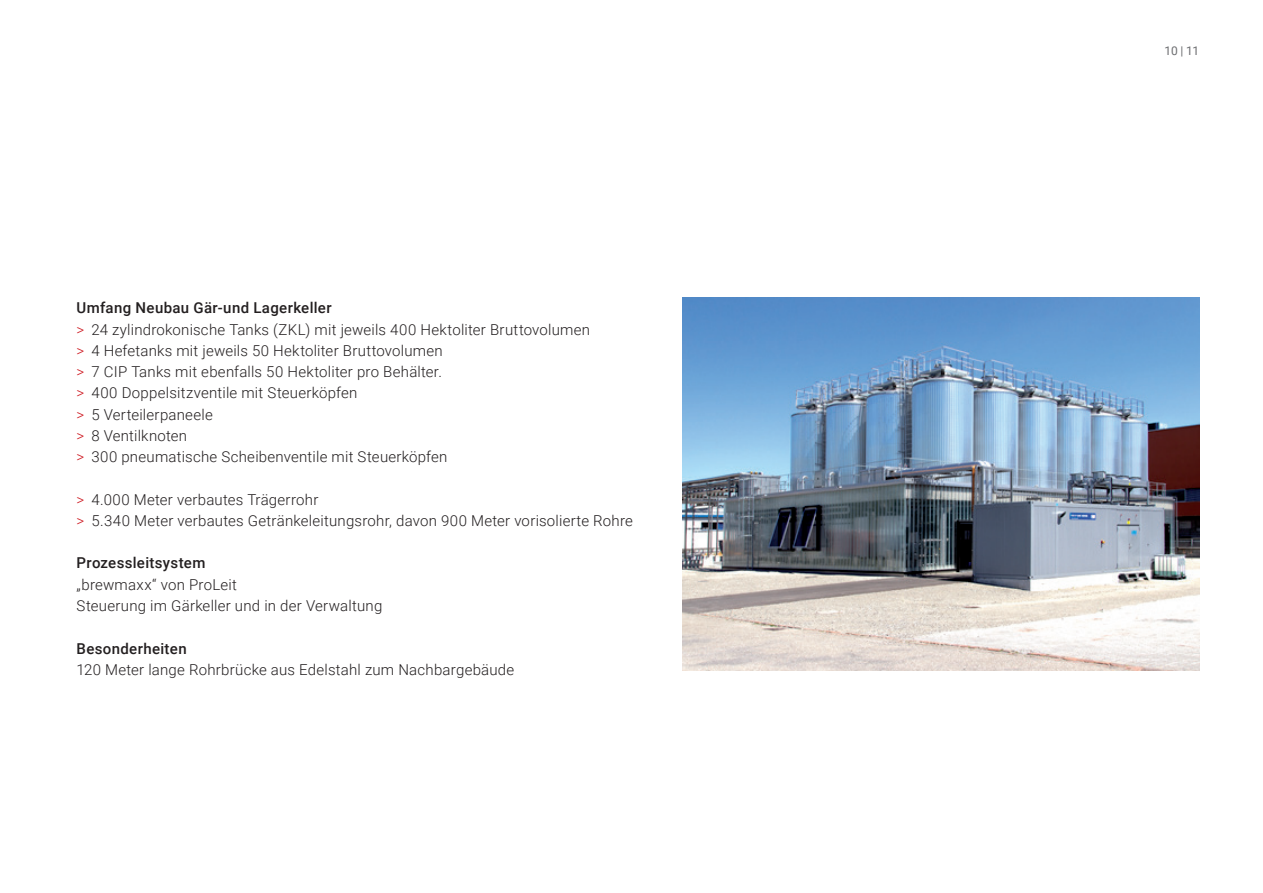
<style>
.page{position:relative;width:1263px;height:893px;background:#fff}
.page>*{position:absolute;margin:0;border:0;box-sizing:border-box;transform-origin:0 0}
.t1{font:300 15px/21.3px "Roboto";letter-spacing:.015em;color:#231f20}
.t2{font:500 15px "Roboto";letter-spacing:.025em;color:#231f20}
.t3{font:12px "Roboto";color:#6c6d70}
.s1{font-weight:500}
.s2{color:#cd151d}
</style>
<div class="page">
<img style="left:682px;top:298px;width:517px;height:372px">
<p class="t1" style="left:77px;top:297px;width:515px"><span class="s1">Umfang Neubau Gär-und Lagerkeller<br></span><span class="s2">&gt;</span> 24 zylindrokonische Tanks (ZKL) mit jeweils 400 Hektoliter Bruttovolumen <span class="s2">&gt;</span> 4 Hefetanks mit jeweils 50 Hektoliter Bruttovolumen<br><span class="s2">&gt;</span> 7 CIP Tanks mit ebenfalls 50 Hektoliter pro Behälter.<br><span class="s2">&gt;</span> 400 Doppelsitzventile mit Steuerköpfen<br><span class="s2">&gt;</span> 5 Verteilerpaneele<br><span class="s2">&gt;</span> 8 Ventilknoten<br><span class="s2">&gt;</span> 300 pneumatische Scheibenventile mit Steuerköpfen</p>
<p class="t1" style="left:77px;top:488px;width:558px"><span class="s2">&gt;</span> 4.000 Meter verbautes Trägerrohr<br><span class="s2">&gt;</span> 5.340 Meter verbautes Getränkeleitungsrohr, davon 900 Meter vorisolierte Rohre</p>
<p class="t2" style="left:77px;top:553px;width:130px">Prozessleitsystem</p>
<p class="t1" style="left:77px;top:573px;width:307px">„brewmaxx“ von ProLeit<br>Steuerung im Gärkeller und in der Verwaltung</p>
<p class="t2" style="left:77px;top:638px;width:112px">Besonderheiten</p>
<p class="t1" style="left:77px;top:658px;width:439px">120 Meter lange Rohrbrücke aus Edelstahl zum Nachbargebäude</p>
<p class="t3" style="left:1164px;top:42px;width:36px">10 | 11</p>
</div>
